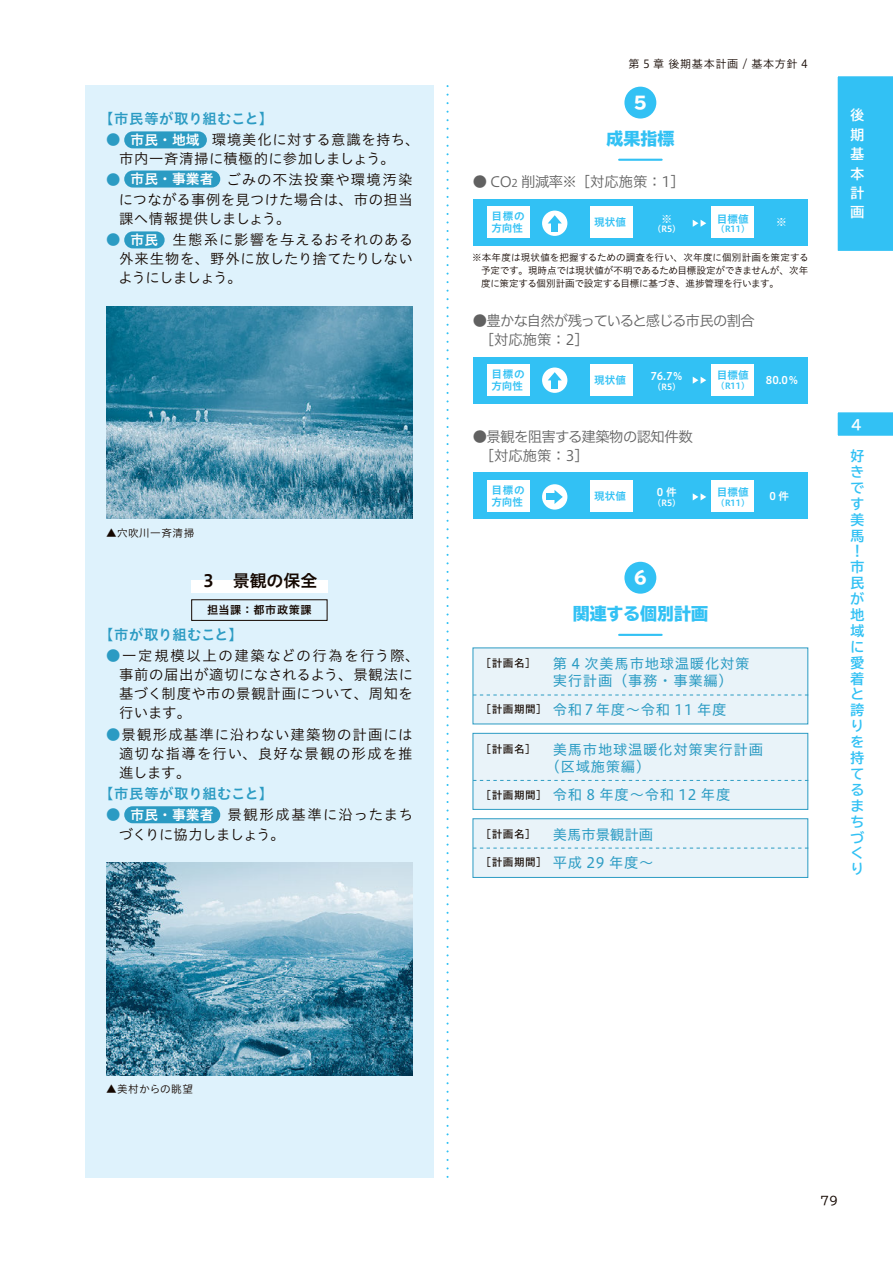
<style>
.page{position:relative;width:893px;height:1263px;background:#fff}
.page>*{position:absolute;margin:0;border:0;box-sizing:border-box;transform-origin:0 0}
.t1{font:800 16.95px "TBUD Go Std";color:#32c1f4}
.t2{font:16.95px "Hiragino UD Sans Std N W6";letter-spacing:-.005em;color:#140700}
.t3{font:800 16.95px "TBUD Go Std";color:#fff}
.t4{font:14.4px/19.2px "Hiragino UD Sans Std N W3";letter-spacing:.045em;color:#140700}
.t5{font:14.4px/17px "Hiragino UD Sans Std N W4";letter-spacing:.05em;color:#2b9bc3}
.t6{font:14.4px/19.2px "Hiragino UD Sans F Std N W3";letter-spacing:-.065em;color:#616161}
.t7{font:14.4px/19.2px "Hiragino UD Sans F Std N W3";letter-spacing:-.045em;color:#616161}
.t8{font:14.4px "Hiragino UD Sans Std N W6";letter-spacing:.03em;color:#2b9bc3}
.t9{font:14.4px "Hiragino UD Sans F Std N W3";letter-spacing:-.015em;color:#616161}
.t10{font:14.4px/27.6px "Hiragino UD Sans Std N W4";color:#2b9bc3}
.t11{font:14.4px "Hiragino UD Sans Std N W6";letter-spacing:-.015em;color:#2b9bc3}
.t12{font:700 13.8px/15.9px "TBUD Go Std";color:#32c1f4}
.t13{font:13.8px "Hiragino UD Sans Std N W6";color:#fff}
.t14{font:700 13.8px/19.4px "TBUD Go Std";color:#fff;text-align:justify}
.t15{font:11.7px "TBUD Go Std";color:#140700}
.t16{font:11.1px "Hiragino UD Sans Std N W3";letter-spacing:.05em;color:#140700}
.t17{font:11.1px "Hiragino UD Sans Std N W6";letter-spacing:.05em;color:#140700}
.t18{font:10.65px/11.7px "Hiragino UD Sans Std N W6";color:#32c1f4}
.t19{font:10.65px "Hiragino UD Sans Std N W5";letter-spacing:.05em;color:#140700}
.t20{font:10.65px "Hiragino UD Sans Std N W6";color:#fff}
.t21{font:10.65px "Hiragino UD Sans Std N W3";letter-spacing:.045em;color:#140700}
.t22{font:9.6px/12.8px "Hiragino UD Sans Std N W3";letter-spacing:-.025em;color:#140700;text-align:justify}
.t23{font:8.55px "Hiragino UD Sans Std N W6";color:#32c1f4}
.t24{font:8.55px "Hiragino UD Sans Std N W6";color:#fff}
.s1{color:#2b9bc3}
.s2{font-size:10.65px}
</style>
<div class="page">
<svg style="left:446px;top:95px;width:3px;height:1083px"></svg>
<div style="left:624px;top:87px;width:32px;height:32px;background:#32c1f4;border-radius:50%"></div>
<hr style="left:619px;top:159px;width:43px;height:2px;background:#32c1f4">
<div style="left:473px;top:357px;width:335px;height:47px;background:#32c1f4"></div>
<div style="left:487px;top:364px;width:42px;height:32px;background:#fff"></div>
<div style="left:712px;top:364px;width:42px;height:32px;background:#fff"></div>
<div style="left:590px;top:364px;width:42px;height:32px;background:#fff"></div>
<svg style="left:693px;top:377px;width:13px;height:7px"></svg>
<div style="left:542px;top:367px;width:25px;height:26px;background:#fff;border-radius:50%"></div>
<div style="left:552px;top:378px;width:6px;height:10px;background:#32c1f4"></div>
<svg style="left:548px;top:372px;width:14px;height:8px"></svg>
<div style="left:473px;top:199px;width:335px;height:47px;background:#32c1f4"></div>
<div style="left:487px;top:206px;width:42px;height:32px;background:#fff"></div>
<div style="left:712px;top:206px;width:42px;height:32px;background:#fff"></div>
<div style="left:590px;top:206px;width:42px;height:32px;background:#fff"></div>
<svg style="left:693px;top:220px;width:13px;height:7px"></svg>
<div style="left:542px;top:211px;width:25px;height:25px;background:#fff;border-radius:50%"></div>
<div style="left:552px;top:221px;width:6px;height:10px;background:#32c1f4"></div>
<svg style="left:548px;top:215px;width:14px;height:8px"></svg>
<div style="left:473px;top:472px;width:335px;height:47px;background:#32c1f4"></div>
<div style="left:487px;top:480px;width:42px;height:32px;background:#fff"></div>
<div style="left:712px;top:480px;width:42px;height:32px;background:#fff"></div>
<div style="left:590px;top:480px;width:42px;height:32px;background:#fff"></div>
<svg style="left:693px;top:493px;width:13px;height:7px"></svg>
<div style="left:542px;top:484px;width:25px;height:26px;background:#fff;border-radius:50%"></div>
<div style="left:547px;top:494px;width:10px;height:6px;background:#32c1f4"></div>
<svg style="left:554px;top:490px;width:9px;height:14px"></svg>
<div style="left:624px;top:562px;width:32px;height:32px;background:#32c1f4;border-radius:50%"></div>
<hr style="left:619px;top:634px;width:43px;height:2px;background:#32c1f4">
<div style="left:472px;top:647px;width:336px;height:77px;background:#e9f3f9"></div>
<svg style="left:473px;top:694px;width:335px;height:1px"></svg>
<div style="left:472px;top:733px;width:336px;height:77px;background:#e9f3f9;border:1px solid #2b9bc3"></div>
<svg style="left:473px;top:780px;width:335px;height:1px"></svg>
<div style="left:472px;top:818px;width:336px;height:60px;background:#e9f3f9;border:1px solid #2b9bc3"></div>
<svg style="left:473px;top:848px;width:335px;height:1px"></svg>
<div style="left:85px;top:85px;width:349px;height:1093px;background:#def2fc"></div>
<img style="left:106px;top:862px;width:306px;height:213px">
<img style="left:106px;top:306px;width:306px;height:213px">
<div style="left:191px;top:580px;width:136px;height:13px;background:#fff"></div>
<div style="left:191px;top:599px;width:136px;height:22px;border:1px solid #140700"></div>
<div style="left:124px;top:231px;width:41px;height:17px;background:#2b9bc3;border-radius:9px"></div>
<div style="left:124px;top:131px;width:83px;height:17px;background:#2b9bc3;border-radius:9px"></div>
<div style="left:124px;top:171px;width:96px;height:17px;background:#2b9bc3;border-radius:9px"></div>
<div style="left:124px;top:806px;width:96px;height:17px;background:#2b9bc3;border-radius:9px"></div>
<svg style="left:837px;top:412px;width:56px;height:24px"></svg>
<div style="left:837px;top:76px;width:56px;height:175px;background:#32c1f4"></div>
<p class="t8" style="left:99px;top:107px;width:175px">【市民等が取り組むこと】</p>
<p class="t4" style="left:119px;top:129px;width:302px;text-indent:-13px"><span class="s1">●</span>　　　　　　環境美化に対する意識を持ち、市内一斉清掃に積極的に参加しましょう。</p>
<p class="t4" style="left:119px;top:170px;width:295px;text-align:justify;text-indent:-13px"><span class="s1">●</span>　　　　　　　ごみの不法投棄や環境汚染につながる事例を見つけた場合は、市の担当課へ情報提供しましょう。</p>
<p class="t4" style="left:118px;top:229px;width:296px;text-align:justify;text-indent:-12px"><span class="s1">●</span>　　　 生態系に影響を与えるおそれのある外来生物を、野外に放したり捨てたりしないようにしましょう。</p>
<p class="t13" style="left:131px;top:129px;width:71px">市民・地域</p>
<p class="t13" style="left:131px;top:169px;width:84px">市民・事業者</p>
<p class="t13" style="left:131px;top:229px;width:29px">市民</p>
<p class="t21" style="left:106px;top:525px;width:90px">▲穴吹川一斉清掃</p>
<p class="t2" style="left:200px;top:568px;width:119px">３　景観の保全</p>
<p class="t11" style="left:99px;top:623px;width:145px">【市が取り組むこと】</p>
<p class="t4" style="left:119px;top:645px;width:302px;text-indent:-13px"><span class="s1">●</span>一定規模以上の建築などの行為を行う際、事前の届出が適切になされるよう、景観法に基づく制度や市の景観計画について、周知を行います。</p>
<p class="t4" style="left:119px;top:724px;width:295px;text-align:justify;text-indent:-13px"><span class="s1">●</span>景観形成基準に沿わない建築物の計画には適切な指導を行い、良好な景観の形成を推進します。</p>
<p class="t8" style="left:99px;top:783px;width:175px">【市民等が取り組むこと】</p>
<p class="t4" style="left:119px;top:804px;width:296px;text-indent:-13px"><span class="s1">●</span>　　　　　　　景観形成基準に沿ったまちづくりに協力しましょう。</p>
<p class="t17" style="left:207px;top:602px;width:106px">担当課：都市政策課</p>
<p class="t13" style="left:131px;top:804px;width:84px">市民・事業者</p>
<p class="t16" style="left:629px;top:55px;width:181px">第 5 章 後期基本計画 / 基本方針 4</p>
<p class="t3" style="left:633px;top:93px;width:15px">5</p>
<p class="t1" style="left:606px;top:129px;width:70px">成果指標</p>
<p class="t9" style="left:473px;top:171px;width:213px">● CO<span class="s2">2</span> 削減率※［対応施策：1］</p>
<p class="t18" style="left:491px;top:210px;width:35px">目標の方向性</p>
<p class="t18" style="left:594px;top:216px;width:33px">現状値</p>
<p class="t18" style="left:717px;top:212px;width:33px">目標値</p>
<p class="t20" style="left:776px;top:214px;width:12px">※</p>
<p class="t20" style="left:661px;top:210px;width:12px">※</p>
<p class="t24" style="left:653px;top:223px;width:30px">（R5）</p>
<p class="t23" style="left:716px;top:223px;width:35px">（R11）</p>
<p class="t22" style="left:481px;top:251px;width:329px;text-indent:-9px">※本年度は現状値を把握するための調査を行い、次年度に個別計画を策定する予定です。現時点では現状値が不明であるため目標設定ができませんが、次年度に策定する個別計画で設定する目標に基づき、進捗管理を行います。</p>
<p class="t6" style="left:473px;top:310px;width:284px">●豊かな自然が残っていると感じる市民の割合　［対応施策：2］</p>
<p class="t18" style="left:491px;top:368px;width:35px">目標の方向性</p>
<p class="t18" style="left:594px;top:374px;width:33px">現状値</p>
<p class="t20" style="left:650px;top:368px;width:34px">76.7％</p>
<p class="t18" style="left:717px;top:369px;width:33px">目標値</p>
<p class="t20" style="left:766px;top:372px;width:34px">80.0％</p>
<p class="t23" style="left:716px;top:379px;width:35px">（R11）</p>
<p class="t24" style="left:653px;top:380px;width:30px">（R5）</p>
<p class="t7" style="left:473px;top:426px;width:221px">●景観を阻害する建築物の認知件数　［対応施策：3］</p>
<p class="t18" style="left:491px;top:484px;width:35px">目標の方向性</p>
<p class="t18" style="left:594px;top:489px;width:33px">現状値</p>
<p class="t18" style="left:717px;top:486px;width:33px">目標値</p>
<p class="t20" style="left:769px;top:488px;width:21px">0 件</p>
<p class="t20" style="left:657px;top:484px;width:21px">0件</p>
<p class="t24" style="left:653px;top:496px;width:30px">（R5）</p>
<p class="t23" style="left:716px;top:496px;width:35px">（R11）</p>
<p class="t3" style="left:633px;top:568px;width:15px">6</p>
<p class="t1" style="left:573px;top:604px;width:137px">関連する個別計画</p>
<p class="t19" style="left:480px;top:655px;width:57px">［計画名］</p>
<p class="t19" style="left:480px;top:701px;width:68px">［計画期間］</p>
<p class="t19" style="left:480px;top:740px;width:57px">［計画名］</p>
<p class="t19" style="left:480px;top:786px;width:68px">［計画期間］</p>
<p class="t19" style="left:480px;top:826px;width:57px">［計画名］</p>
<p class="t19" style="left:480px;top:854px;width:68px">［計画期間］</p>
<p class="t5" style="left:553px;top:654px;width:198px">第 4 次美馬市地球温暖化対策実行計画（事務・事業編）</p>
<p class="t5" style="left:553px;top:700px;width:175px">令和７年度～令和 11 年度</p>
<p class="t5" style="left:546px;top:740px;width:219px;text-indent:7px">美馬市地球温暖化対策実行計画（区域施策編）</p>
<p class="t5" style="left:553px;top:785px;width:179px">令和 8 年度～令和 12 年度</p>
<p class="t10" style="left:553px;top:820px;width:102px">美馬市景観計画平成 29 年度～</p>
<p class="t14" style="left:850px;top:106px;width:15px">後期基本計画</p>
<p class="t14" style="left:851px;top:415px;width:12px">4</p>
<p class="t12" style="left:850px;top:448px;width:15px">好きです美馬！市民が地域に愛着と誇りを持てるまちづくり</p>
<p class="t21" style="left:106px;top:1081px;width:88px">▲美村からの眺望</p>
<p class="t15" style="left:820px;top:1191px;width:19px">79</p>
</div>
